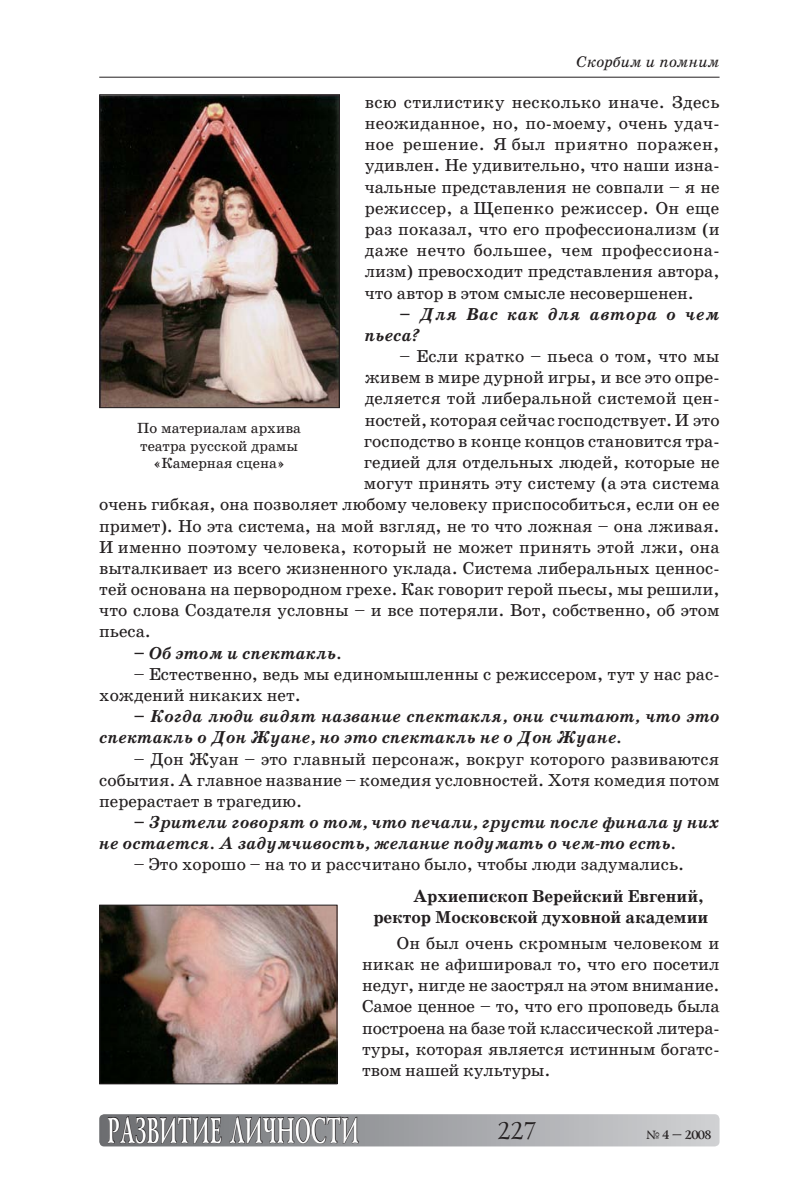
<style>
.page{position:relative;width:794px;height:1191px;background:#fff}
.page>*{position:absolute;margin:0;border:0;box-sizing:border-box;transform-origin:0 0}
.t1{font:700 36.75px "Lazurski C";color:#fff;scale:.57 1}
.t2{font:24.5px "Lazurski C";color:#231f20}
.Text{font:17.5px/21.2px "School Book C";color:#231f20;text-align:justify}
.Text-2{font:italic 700 17.5px/21.2px "School Book C";color:#231f20}
.Text-3{font:17.5px/21.2px "PM School Book Bold Cyrillic";color:#231f20;text-align:right}
.Text-4{font:italic 700 17.5px/21.2px "School Book C";letter-spacing:.025em;color:#231f20}
.t3{font:15.75px "PM School Book Italic Cyrillic";color:#231f20}
.Ris{font:14.88px/17.5px "School Book C";color:#231f20;text-align:center}
.t4{font:700 12.25px "Lazurski C";color:#231f20}
.s1{font-family:"PM School Book Italic Cyrillic"}
</style>
<div class="page">
<div style="left:99px;top:1114px;width:620px;height:32px;background:linear-gradient(to right,#6b6d70,#d0d0d3);border-radius:5px"></div>
<svg style="left:108px;top:1115px;width:114px;height:29px;background:#5e5e60"></svg>
<svg style="left:230px;top:1116px;width:129px;height:28px;background:#6e6e71"></svg>
<hr style="left:99px;top:77px;width:620px;height:1px;background:#231f20">
<img style="left:101px;top:96px;width:237px;height:310px">
<div style="left:99px;top:94px;width:241px;height:314px;border:1px solid #231f20"></div>
<img style="left:101px;top:906px;width:234px;height:176px">
<div style="left:99px;top:904px;width:238px;height:180px;border:1px solid #231f20"></div>
<p class="t3" style="left:576px;top:53px;width:145px">Скорбим и помним</p>
<p class="Text" style="left:365px;top:92px;width:356px">всю стилистику несколько иначе. Здесь неожиданное, но, по-моему, очень удач&shy;ное решение. Я был приятно поражен, удивлен. Не удивительно, что наши изна&shy;чальные представления не совпали – я не режиссер, а Щепенко режиссер. Он еще раз показал, что его профессионализм (и даже нечто большее, чем профессиона&shy;лизм) превосходит представления автора, что автор в этом смысле несовершенен.</p>
<p class="Text-4" style="left:365px;top:303px;width:356px;text-indent:35px">– Для Вас как для автора о чем пьеса?</p>
<p class="Text" style="left:399px;top:346px;width:321px"><span class="s1">–</span> Если кратко – пьеса о том, что мы</p>
<p class="Text" style="left:365px;top:367px;width:356px">живем в мире дурной игры, и все это опре-</p>
<p class="Text" style="left:365px;top:388px;width:356px">деляется той либеральной системой цен-</p>
<p class="Text" style="left:365px;top:409px;width:356px">ностей, которая сейчас господствует. И это</p>
<p class="Text" style="left:364px;top:430px;width:357px">господство в конце концов становится тра-</p>
<p class="Text" style="left:364px;top:452px;width:357px">гедией для отдельных людей, которые не</p>
<p class="Text" style="left:364px;top:473px;width:357px">могут принять эту систему (а эта система</p>
<p class="Text" style="left:99px;top:494px;width:622px">очень гибкая, она позволяет любому человеку приспособиться, если он ее</p>
<p class="Text" style="left:99px;top:515px;width:622px">примет). Но эта система, на мой взгляд, не то что ложная – она лживая.</p>
<p class="Text" style="left:99px;top:536px;width:622px">И именно поэтому человека, который не может принять этой лжи, она</p>
<p class="Text" style="left:99px;top:557px;width:622px">выталкивает из всего жизненного уклада. Система либеральных ценнос-</p>
<p class="Text" style="left:99px;top:579px;width:622px">тей основана на первородном грехе. Как говорит герой пьесы, мы решили,</p>
<p class="Text" style="left:99px;top:600px;width:622px">что слова Создателя условны – и все потеряли. Вот, собственно, об этом</p>
<p class="Text" style="left:99px;top:621px;width:53px">пьеса.</p>
<p class="Text-2" style="left:134px;top:642px;width:209px">– Об этом и спектакль.</p>
<p class="Text" style="left:99px;top:663px;width:622px;text-indent:35px"><span class="s1">–</span> Естественно, ведь мы единомышленны с режиссером, тут у нас рас&shy;хождений никаких нет.</p>
<p class="Text-2" style="left:99px;top:706px;width:622px;text-indent:35px">– Когда люди видят название спектакля, они считают, что это спектакль о Дон Жуане, но это спектакль не о Дон Жуане.</p>
<p class="Text" style="left:99px;top:748px;width:622px;text-indent:35px"><span class="s1">–</span> Дон Жуан – это главный персонаж, вокруг которого развиваются события. А главное название – комедия условностей. Хотя комедия потом перерастает в трагедию.</p>
<p class="Text-2" style="left:99px;top:812px;width:622px;text-indent:35px">– Зрители говорят о том, что печали, грусти после финала у них не остается. А задумчивость, желание подумать о чем-то есть.</p>
<p class="Text" style="left:134px;top:854px;width:552px"><span class="s1">–</span> Это хорошо – на то и рассчитано было, чтобы люди задумались.</p>
<p class="Text-3" style="left:373px;top:885px;width:336px">Архиепископ Верейский Евгений, ректор Московской духовной академии</p>
<p class="Text" style="left:362px;top:932px;width:359px;text-indent:35px">Он был очень скромным человеком и никак не афишировал то, что его посетил недуг, нигде не заострял на этом внимание.<br>Самое ценное – то, что его проповедь была построена на базе той классической литера&shy;туры, которая является истинным богатс&shy;твом нашей культуры.</p>
<p class="Ris" style="left:137px;top:420px;width:165px">По материалам архива театра русской драмы «Камерная сцена»</p>
<h1 class="t1" style="left:106px;top:1109px;width:49px">РАЗВИТИЕ</h1>
<h1 class="t1" style="left:229px;top:1109px;width:112px">ЛИЧНОСТИ</h1>
<h2 class="t2" style="left:496px;top:1116px;width:39px">227</h2>
<p class="t4" style="left:646px;top:1128px;width:66px">№ 4 – 2008</p>
</div>
